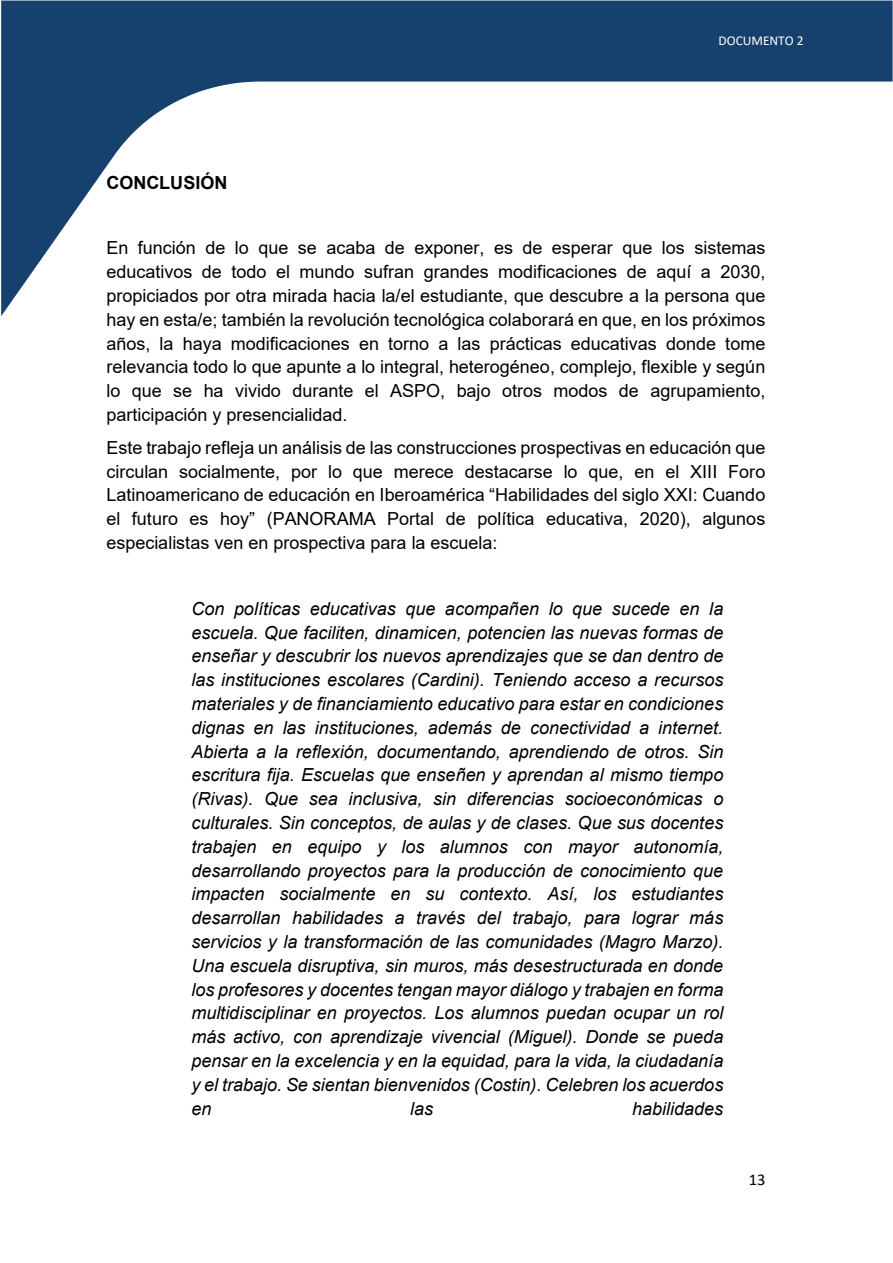
<style>
.page{position:relative;width:893px;height:1263px;background:#fff}
.page>*{position:absolute;margin:0;border:0;box-sizing:border-box;transform-origin:0 0}
.t1{font:italic 18px/23.9px "Arial";color:#000;text-align:justify}
.t2{font:18px/23.9px "Arial";color:#000;text-align:justify}
.t3{font:700 18px "Arial";color:#000}
.t4{font:16.5px "Calibri";color:#000}
.t5{font:13.5px "Calibri";color:#fff}
</style>
<div class="page">
<svg style="left:1px;top:1px;width:892px;height:315px"></svg>
<div style="left:718px;top:33px;width:102px;height:15px;background:#16406d"></div>
<img style="left:109px;top:233px;width:678px;height:83px">
<div style="left:106px;top:172px;width:121px;height:21px;background:#fff"></div>
<div style="left:106px;top:238px;width:659px;height:20px;background:#fff"></div>
<div style="left:106px;top:261px;width:659px;height:21px;background:#fff"></div>
<div style="left:106px;top:285px;width:659px;height:21px;background:#fff"></div>
<div style="left:106px;top:309px;width:659px;height:21px;background:#fff"></div>
<p class="t3" style="left:106px;top:170px;width:123px">CONCLUSIÓN</p>
<p class="t5" style="left:718px;top:31px;width:87px">DOCUMENTO 2</p>
<p class="t2" style="left:106px;top:236px;width:661px">En función de lo que se acaba de exponer, es de esperar que los sistemas educativos de todo el mundo sufran grandes modificaciones de aquí a 2030, propiciados por otra mirada hacia la/el estudiante, que descubre a la persona que hay en esta/e; también la revolución tecnológica colaborará en que, en los próximos años, la haya modificaciones en torno a las prácticas educativas donde tome relevancia todo lo que apunte a lo integral, heterogéneo, complejo, flexible y según lo que se ha vivido durante el ASPO, bajo otros modos de agrupamiento, participación y presencialidad.</p>
<p class="t2" style="left:106px;top:435px;width:661px">Este trabajo refleja un análisis de las construcciones prospectivas en educación que circulan socialmente, por lo que merece destacarse lo que, en el XIII Foro Latinoamericano de educación en Iberoamérica “Habilidades del siglo XXI: Cuando el futuro es hoy” (PANORAMA Portal de política educativa, 2020), algunos especialistas ven en prospectiva para la escuela:</p>
<p class="t4" style="left:109px;top:233px;width:6px">.</p>
<p class="t1" style="left:191px;top:597px;width:534px">Con políticas educativas que acompañen lo que sucede en la escuela. Que faciliten, dinamicen, potencien las nuevas formas de enseñar y descubrir los nuevos aprendizajes que se dan dentro de las instituciones escolares (Cardini). Teniendo acceso a recursos materiales y de financiamiento educativo para estar en condiciones dignas en las instituciones, además de conectividad a internet.<br>Abierta a la reflexión, documentando, aprendiendo de otros. Sin escritura fija. Escuelas que enseñen y aprendan al mismo tiempo (Rivas). Que sea inclusiva, sin diferencias socioeconómicas o culturales. Sin conceptos, de aulas y de clases. Que sus docentes trabajen en equipo y los alumnos con mayor autonomía, desarrollando proyectos para la producción de conocimiento que impacten socialmente en su contexto. Así, los estudiantes desarrollan habilidades a través del trabajo, para lograr más servicios y la transformación de las comunidades (Magro Marzo).<br>Una escuela disruptiva, sin muros, más desestructurada en donde los profesores y docentes tengan mayor diálogo y trabajen en forma multidisciplinar en proyectos. Los alumnos puedan ocupar un rol más activo, con aprendizaje vivencial (Miguel). Donde se pueda pensar en la excelencia y en la equidad, para la vida, la ciudadanía y el trabajo. Se sientan bienvenidos (Costin). Celebren los acuerdos en</p>
<p class="t1" style="left:410px;top:1096px;width:24px">las</p>
<p class="t1" style="left:632px;top:1096px;width:92px">habilidades</p>
<p class="t4" style="left:749px;top:1168px;width:18px">13</p>
</div>
